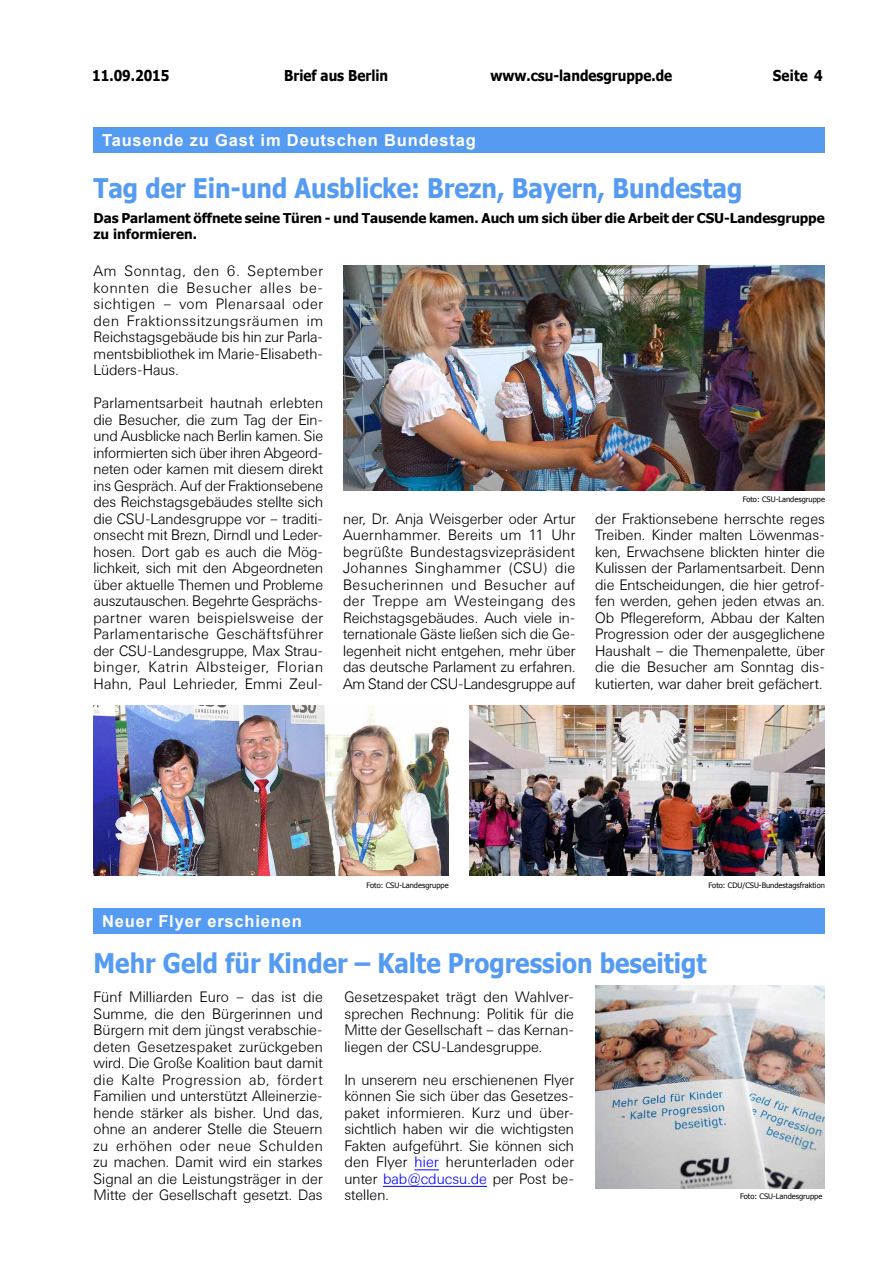
<style>
.page{position:relative;width:893px;height:1263px;background:#fff}
.page>*{position:absolute;margin:0;border:0;box-sizing:border-box;transform-origin:0 0}
._01_BaB_Überschrift{font:700 27px "Tahoma";color:#559bf2;scale:.9 1}
._01_BaB_Überschrift-2{font:700 16.5px "Arial";letter-spacing:.05em;color:#fff}
._04_BaB_Fließtext{font:300 15px/16.5px "Univers BSK";color:#000;text-align:justify}
._05_BaB_Fließtext_ku{font:300 15px/16.5px "Univers BSK";color:#000;text-align:justify}
.t1{font:700 15px "Tahoma";color:#000;scale:.9 1}
._03_BaB_Teaser{font:700 13.5px/16.5px "Tahoma";letter-spacing:-.005em;color:#000}
._13_BaB_Rechtevermer{font:7.5px "Tahoma";color:#000}
.s1{color:#00f}
</style>
<div class="page">
<div style="left:94px;top:908px;width:731px;height:26px;background:#559bf2"></div>
<div style="left:94px;top:128px;width:731px;height:25px;background:#559bf2"></div>
<img style="left:343px;top:266px;width:482px;height:225px">
<img style="left:94px;top:706px;width:355px;height:169px">
<svg style="left:414px;top:1169px;width:25px;height:1px"></svg>
<hr style="left:383px;top:1186px;width:104px;height:1px;background:#00f">
<img style="left:595px;top:986px;width:230px;height:202px">
<img style="left:470px;top:706px;width:355px;height:169px">
<p class="t1" style="left:284px;top:65px;width:117px">Brief aus Berlin</p>
<p class="t1" style="left:92px;top:65px;width:87px">11.09.2015</p>
<p class="t1" style="left:490px;top:65px;width:203px">www.csu-landesgruppe.de</p>
<p class="t1" style="left:773px;top:65px;width:57px">Seite 4</p>
<p class="_01_BaB_Überschrift-2" style="left:102px;top:129px;width:375px">Tausende zu Gast im Deutschen Bundestag</p>
<p class="_01_BaB_Überschrift" style="left:94px;top:169px;width:722px">Tag der Ein-und Ausblicke: Brezn, Bayern, Bundestag</p>
<p class="_03_BaB_Teaser" style="left:94px;top:209px;width:733px">Das Parlament öffnete seine Türen - und Tausende kamen. Auch um sich über die Arbeit der CSU-Landesgruppe zu informieren.</p>
<p class="_04_BaB_Fließtext" style="left:94px;top:263px;width:231px">Am Sonntag, den 6. September konnten die Besucher alles be&shy;sichtigen – vom Plenarsaal oder den Fraktionssitzungsräumen im Reichstagsgebäude bis hin zur Parla&shy;mentsbibliothek im Marie-Elisabeth-Lüders-Haus.</p>
<p class="_04_BaB_Fließtext" style="left:94px;top:395px;width:231px">Parlamentsarbeit hautnah erlebten die Besucher, die zum Tag der Ein&shy;und Ausblicke nach Berlin kamen. Sie informierten sich über ihren Abgeord&shy;neten oder kamen mit diesem direkt ins Gespräch. Auf der Fraktionsebene des Reichstagsgebäudes stellte sich die CSU-Landesgruppe vor – traditi&shy;onsecht mit Brezn, Dirndl und Leder&shy;hosen. Dort gab es auch die Mög&shy;lichkeit, sich mit den Abgeordneten über aktuelle Themen und Probleme auszutauschen. Begehrte Gesprächs&shy;partner waren beispielsweise der Parlamentarische Geschäftsführer der CSU-Landesgruppe, Max Strau&shy;binger, Katrin Albsteiger, Florian Hahn, Paul Lehrieder, Emmi Zeul-</p>
<p class="_13_BaB_Rechtevermer" style="left:743px;top:494px;width:84px">Foto: CSU-Landesgruppe</p>
<p class="_04_BaB_Fließtext" style="left:343px;top:510px;width:234px">ner, Dr. Anja Weisgerber oder Artur Auernhammer. Bereits um 11 Uhr begrüßte Bundestagsvizepräsident Johannes Singhammer (CSU) die Besucherinnen und Besucher auf der Treppe am Westeingang des Reichstagsgebäudes. Auch viele in&shy;ternationale Gäste ließen sich die Ge&shy;legenheit nicht entgehen, mehr über das deutsche Parlament zu erfahren.<br>Am Stand der CSU-Landesgruppe auf</p>
<p class="_04_BaB_Fließtext" style="left:595px;top:510px;width:231px">der Fraktionsebene herrschte reges Treiben. Kinder malten Löwenmas&shy;ken, Erwachsene blickten hinter die Kulissen der Parlamentsarbeit. Denn die Entscheidungen, die hier getrof&shy;fen werden, gehen jeden etwas an.<br>Ob Pflegereform, Abbau der Kalten Progression oder der ausgeglichene Haushalt – die Themenpalette, über die die Besucher am Sonntag dis&shy;kutierten, war daher breit gefächert.</p>
<p class="_13_BaB_Rechtevermer" style="left:366px;top:880px;width:84px">Foto: CSU-Landesgruppe</p>
<p class="_13_BaB_Rechtevermer" style="left:709px;top:880px;width:118px">Foto: CDU/CSU-Bundestagsfraktion</p>
<p class="_01_BaB_Überschrift-2" style="left:102px;top:910px;width:201px">Neuer Flyer erschienen</p>
<p class="_01_BaB_Überschrift" style="left:94px;top:944px;width:683px">Mehr Geld für Kinder – Kalte Progression beseitigt</p>
<p class="_05_BaB_Fließtext_ku" style="left:94px;top:989px;width:231px">Fünf Milliarden Euro – das ist die Summe, die den Bürgerinnen und Bürgern mit dem jüngst verabschie&shy;deten Gesetzespaket zurückgeben wird. Die Große Koalition baut damit die Kalte Progression ab, fördert Familien und unterstützt Alleinerzie&shy;hende stärker als bisher. Und das, ohne an anderer Stelle die Steuern zu erhöhen oder neue Schulden zu machen. Damit wird ein starkes Signal an die Leistungsträger in der Mitte der Gesellschaft gesetzt. Das</p>
<p class="_05_BaB_Fließtext_ku" style="left:344px;top:989px;width:231px">Gesetzespaket trägt den Wahlver&shy;sprechen Rechnung: Politik für die Mitte der Gesellschaft – das Kernan&shy;liegen der CSU-Landesgruppe.</p>
<p class="_05_BaB_Fließtext_ku" style="left:344px;top:1071px;width:231px">In unserem neu erschienenen Flyer können Sie sich über das Gesetzes&shy;paket informieren. Kurz und über&shy;sichtlich haben wir die wichtigsten Fakten aufgeführt. Sie können sich den Flyer <span class="s1">hier</span> herunterladen oder unter <span class="s1">bab@cducsu.de</span> per Post be&shy;stellen.</p>
<p class="_13_BaB_Rechtevermer" style="left:740px;top:1191px;width:84px">Foto: CSU-Landesgruppe</p>
</div>
